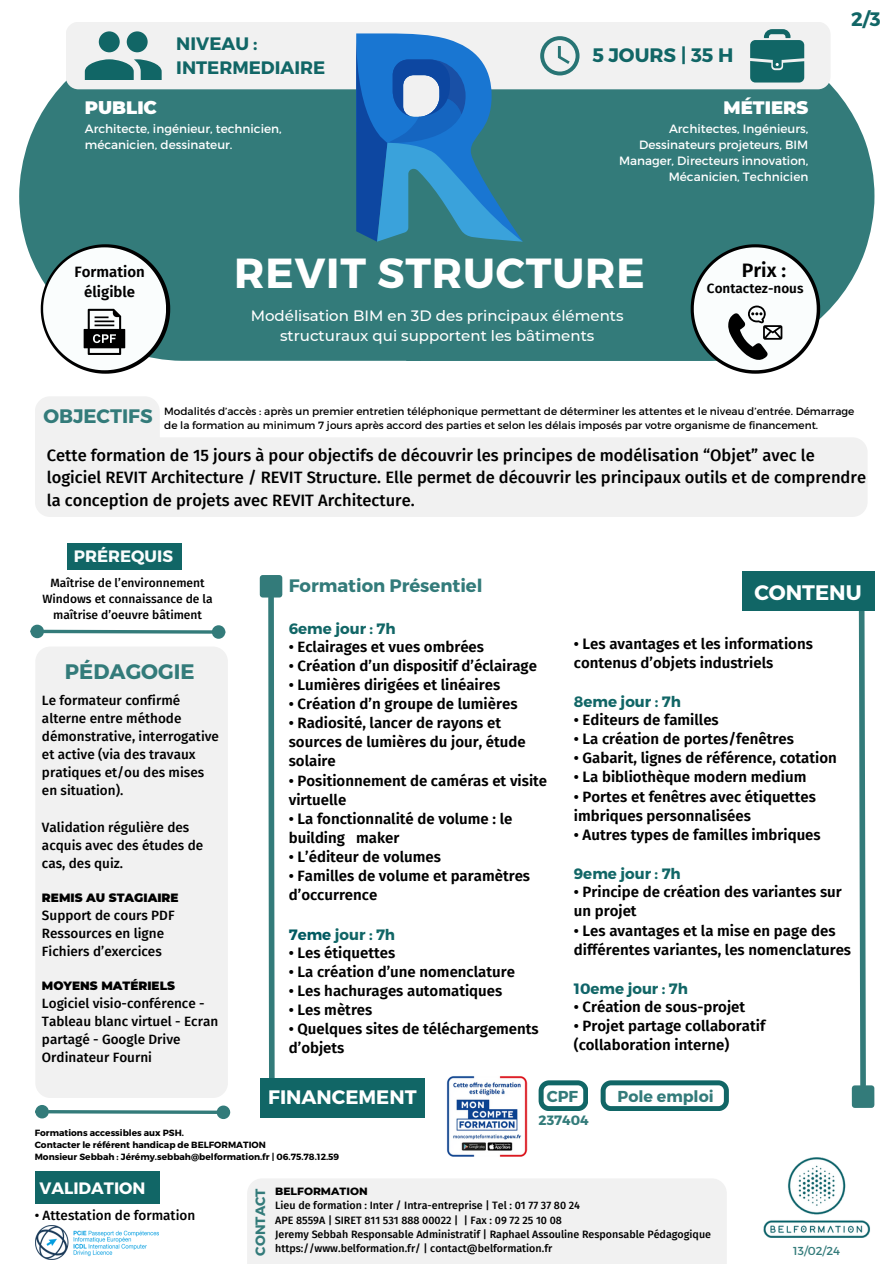
<style>
.page{position:relative;width:894px;height:1264px;background:#fff}
.page>*{position:absolute;margin:0;border:0;box-sizing:border-box;transform-origin:0 0}
.t1{font:700 42px "Montserrat";letter-spacing:.02em;color:#fff}
.t2{font:700 21px "Montserrat";color:#337b7a}
.t3{font:700 21px "Montserrat";color:#fff}
.t4{font:700 19.5px "Montserrat";color:#166}
.t5{font:700 19.5px "Montserrat";color:#fff}
.t6{font:700 19.5px "Montserrat";color:#337b7a}
.t7{font:600 19.5px "Fira Sans";color:#000}
.t8{font:700 18px/24.8px "Montserrat";color:#166}
.t9{font:700 18px "Montserrat";color:#337b7a}
.t10{font:900 18px "Montserrat";color:#fff}
.t11{font:500 16.5px/22.5px "Fira Sans";color:#000}
.t12{font:700 16.5px "Montserrat";color:#fff}
.t13{font:700 16.5px "Montserrat";color:#fafdfd}
.t14{font:700 15.9px "Montserrat";color:#337b7a}
.t15{font:600 15px/19.2px "Fira Sans";color:#000}
.t16{font:500 15px/20.2px "Montserrat";color:#fff;text-align:center}
.t17{font:700 15px "Montserrat";color:#166}
.t18{font:500 13.5px/18px "Fira Sans";color:#000}
.t19{font:600 13.5px "Fira Sans";color:#000}
.t20{font:700 13.5px "Montserrat";color:#337b7a}
.t21{font:12px/16px "Montserrat";color:#fff}
.t22{font:500 12px/16px "Fira Sans";color:#000;text-align:center}
.t23{font:900 12px "Montserrat";color:#000}
.t24{font:11.55px "Montserrat";color:#337b7a}
.t25{font:500 10.65px/14.2px "Fira Sans";color:#000}
.t26{font:800 10.65px "Montserrat";color:#000}
.t27{font:10.5px/14px "Montserrat";color:#000}
.t28{font:700 9px/12px "Montserrat";color:#000}
.s1{color:#005960}
.s2{color:#0f646a}
</style>
<div class="page">
<svg style="left:265px;top:597px;width:12px;height:480px"></svg>
<div style="left:262px;top:578px;width:17px;height:16px;background:#337b7a"></div>
<div style="left:260px;top:575px;width:22px;height:22px;border:6px solid #337b7a"></div>
<svg style="left:43px;top:628px;width:170px;height:7px"></svg>
<div style="left:32px;top:626px;width:10px;height:10px;background:#337b7a;border-radius:50%"></div>
<div style="left:30px;top:624px;width:14px;height:14px;border:3px solid #337b7a;border-radius:50%"></div>
<div style="left:213px;top:627px;width:10px;height:10px;background:#337b7a;border-radius:50%"></div>
<div style="left:212px;top:625px;width:13px;height:13px;border:3px solid #337b7a;border-radius:50%"></div>
<svg style="left:48px;top:1110px;width:168px;height:5px"></svg>
<div style="left:37px;top:1106px;width:10px;height:10px;background:#337b7a;border-radius:50%"></div>
<div style="left:35px;top:1104px;width:14px;height:14px;border:3px solid #337b7a;border-radius:50%"></div>
<div style="left:218px;top:1107px;width:10px;height:10px;background:#337b7a;border-radius:50%"></div>
<div style="left:216px;top:1105px;width:14px;height:14px;border:3px solid #337b7a;border-radius:50%"></div>
<svg style="left:858px;top:611px;width:8px;height:474px"></svg>
<div style="left:854px;top:1088px;width:17px;height:17px;background:#337b7a"></div>
<div style="left:851px;top:1085px;width:23px;height:22px;border:6px solid #337b7a"></div>
<div style="left:19px;top:80px;width:387px;height:281px;background:#337b7a"></div>
<div style="left:406px;top:80px;width:468px;height:281px;background:#337b7a"></div>
<div style="left:66px;top:22px;width:764px;height:67px;background:#f1f1f1;border-radius:13px"></div>
<svg style="left:41px;top:244px;width:129px;height:130px"></svg>
<svg style="left:85px;top:31px;width:76px;height:49px"></svg>
<svg style="left:750px;top:29px;width:53px;height:53px"></svg>
<div style="left:742px;top:571px;width:132px;height:40px;background:#166"></div>
<div style="left:260px;top:1077px;width:164px;height:40px;background:#166"></div>
<div style="left:35px;top:646px;width:193px;height:451px;background:#f1f1f1;border-radius:15px"></div>
<div style="left:35px;top:396px;width:125px;height:121px;background:#f1f1f1;border-radius:15px"></div>
<div style="left:116px;top:437px;width:751px;height:80px;background:#f1f1f1;border-radius:15px"></div>
<div style="left:67px;top:543px;width:114px;height:27px;background:#166"></div>
<svg style="left:356px;top:33px;width:166px;height:209px;background:#3b84ba"></svg>
<svg style="left:540px;top:36px;width:39px;height:39px"></svg>
<div style="left:35px;top:1171px;width:124px;height:32px;background:#166"></div>
<svg style="left:600px;top:1080px;width:128px;height:31px"></svg>
<svg style="left:538px;top:1080px;width:50px;height:31px"></svg>
<img style="left:446px;top:1076px;width:82px;height:81px">
<img style="left:763px;top:1157px;width:107px;height:81px">
<svg style="left:690px;top:244px;width:129px;height:130px"></svg>
<div style="left:247px;top:1179px;width:479px;height:84px;background:#f1f1f1"></div>
<img style="left:35px;top:1225px;width:123px;height:33px">
<p class="t8" style="left:176px;top:30px;width:150px">NIVEAU :<br>INTERMEDIAIRE</p>
<p class="t10" style="left:85px;top:96px;width:74px">PUBLIC</p>
<p class="t21" style="left:85px;top:120px;width:198px">Architecte, ingénieur, technicien, mécanicien, dessinateur.</p>
<h3 class="t4" style="left:592px;top:43px;width:142px">5 JOURS | 35 H</h3>
<p class="t10" style="left:723px;top:96px;width:86px">MÉTIERS</p>
<p class="t21" style="left:619px;top:120px;width:191px;text-align:right">Architectes, Ingénieurs,<br>Dessinateurs projeteurs, BIM<br>Manager, Directeurs innovation,<br>Mécanicien, Technicien</p>
<p class="t15" style="left:74px;top:262px;width:72px;line-height:20.2px;text-align:center">Formation éligible</p>
<h1 class="t1" style="left:234px;top:246px;width:412px">REVIT STRUCTURE</h1>
<p class="t16" style="left:251px;top:305px;width:374px">Modélisation BIM en 3D des principaux éléments structuraux qui supportent les bâtiments</p>
<h3 class="t7" style="left:741px;top:258px;width:46px">Prix :</h3>
<p class="t19" style="left:706px;top:281px;width:98px">Contactez-nous</p>
<h3 class="t4" style="left:851px;top:7px;width:31px">2/3</h3>
<h3 class="t6" style="left:43px;top:404px;width:111px">OBJECTIFS</h3>
<p class="t27" style="left:164px;top:403px;width:691px">Modalités d’accès : après un premier entretien téléphonique permettant de déterminer les attentes et le niveau d’entrée. Démarrage de la formation au minimum 7 jours après accord des parties et selon les délais imposés par votre organisme de financement.</p>
<p class="t11" style="left:47px;top:444px;width:820px">Cette formation de 15 jours à pour objectifs de découvrir les principes de modélisation “Objet” avec le logiciel REVIT Architecture / REVIT Structure. Elle permet de découvrir les principaux outils et de comprendre la conception de projets avec REVIT Architecture.</p>
<p class="t13" style="left:74px;top:545px;width:101px">PRÉREQUIS</p>
<p class="t22" style="left:43px;top:574px;width:171px">Maîtrise de l’environnement<br>Windows et connaissance de la maîtrise d’oeuvre bâtiment</p>
<h2 class="t2" style="left:65px;top:658px;width:131px">PÉDAGOGIE</h2>
<p class="t18" style="left:42px;top:692px;width:178px">Le formateur confirmé alterne entre méthode démonstrative, interrogative et active (via des travaux pratiques et/ou des mises en situation).</p>
<p class="t18" style="left:42px;top:818px;width:163px">Validation régulière des acquis avec des études de cas, des quiz.</p>
<p class="t23" style="left:42px;top:889px;width:138px">REMIS AU STAGIAIRE</p>
<p class="t18" style="left:42px;top:906px;width:134px">Support de cours PDF<br>Ressources en ligne<br>Fichiers d’exercices</p>
<p class="t23" style="left:42px;top:977px;width:134px">MOYENS MATÉRIELS</p>
<p class="t18" style="left:42px;top:994px;width:178px">Logiciel visio-conférence -<br>Tableau blanc virtuel - Ecran partagé - Google Drive<br>Ordinateur Fourni</p>
<p class="t9" style="left:289px;top:574px;width:195px">Formation Présentiel</p>
<p class="t17" style="left:289px;top:618px;width:108px">6eme jour : 7h</p>
<p class="t15" style="left:289px;top:637px;width:197px">• Eclairages et vues ombrées</p>
<p class="t15" style="left:289px;top:656px;width:250px">• Création d’un dispositif d’éclairage</p>
<p class="t15" style="left:289px;top:675px;width:213px">• Lumières dirigées et linéaires</p>
<p class="t15" style="left:289px;top:694px;width:230px">• Création d’n groupe de lumières</p>
<p class="t15" style="left:289px;top:713px;width:238px">• Radiosité, lancer de rayons et sources de lumières du jour, étude solaire</p>
<p class="t15" style="left:289px;top:771px;width:260px">• Positionnement de caméras et visite virtuelle</p>
<p class="t15" style="left:289px;top:809px;width:225px">• La fonctionnalité de volume : le building maker</p>
<p class="t15" style="left:289px;top:847px;width:154px">• L’éditeur de volumes</p>
<p class="t15" style="left:289px;top:866px;width:243px">• Familles de volume et paramètres d’occurrence</p>
<p class="t17" style="left:289px;top:924px;width:108px"><span class="s1">7eme</span> jour : 7h</p>
<p class="t15" style="left:289px;top:943px;width:108px">• Les étiquettes</p>
<p class="t15" style="left:289px;top:962px;width:228px">• La création d’une nomenclature</p>
<p class="t15" style="left:289px;top:981px;width:215px">• Les hachurages automatiques</p>
<p class="t15" style="left:289px;top:1000px;width:85px">• Les mètres</p>
<p class="t15" style="left:289px;top:1019px;width:251px">• Quelques sites de téléchargements d’objets</p>
<h2 class="t3" style="left:754px;top:578px;width:109px">CONTENU</h2>
<p class="t15" style="left:573px;top:634px;width:240px">• Les avantages et les informations contenus d’objets industriels</p>
<p class="t17" style="left:573px;top:692px;width:109px">8eme jour : 7h</p>
<p class="t15" style="left:573px;top:710px;width:146px">• Editeurs de familles</p>
<p class="t15" style="left:573px;top:729px;width:221px">• La création de portes/fenêtres</p>
<p class="t15" style="left:573px;top:748px;width:264px">• Gabarit, lignes de référence, cotation</p>
<p class="t15" style="left:573px;top:767px;width:234px">• La bibliothèque modern medium</p>
<p class="t15" style="left:573px;top:787px;width:243px">• Portes et fenêtres avec étiquettes imbriques personnalisées</p>
<p class="t15" style="left:573px;top:825px;width:248px">• Autres types de familles imbriques</p>
<p class="t17" style="left:573px;top:864px;width:108px">9eme jour : 7h</p>
<p class="t15" style="left:573px;top:882px;width:269px">• Principe de création des variantes sur un projet</p>
<p class="t15" style="left:573px;top:920px;width:279px">• Les avantages et la mise en page des différentes variantes, les nomenclatures</p>
<p class="t17" style="left:573px;top:979px;width:116px"><span class="s2">10</span>eme jour : 7h</p>
<p class="t15" style="left:573px;top:997px;width:173px">• Création de sous-projet</p>
<p class="t15" style="left:573px;top:1016px;width:193px">• Projet partage collaboratif (collaboration interne)</p>
<h3 class="t5" style="left:268px;top:1084px;width:150px">FINANCEMENT</h3>
<p class="t14" style="left:546px;top:1085px;width:33px">CPF</p>
<p class="t14" style="left:617px;top:1085px;width:97px">Pole emploi</p>
<p class="t20" style="left:538px;top:1111px;width:52px">237404</p>
<p class="t28" style="left:35px;top:1126px;width:306px">Formations accessibles aux PSH.<br>Contacter le référent handicap de BELFORMATION<br>Monsieur Sebbah : Jérémy.sebbah@belformation.fr | 06.75.78.12.59</p>
<p class="t12" style="left:39px;top:1177px;width:108px">VALIDATION</p>
<p class="t18" style="left:35px;top:1206px;width:162px">• Attestation de formation</p>
<p class="t20" style="left:251px;top:1255px;width:69px;rotate:-90deg">CONTACT</p>
<p class="t26" style="left:275px;top:1184px;width:94px">BELFORMATION</p>
<p class="t25" style="left:275px;top:1198px;width:437px">Lieu de formation : Inter / Intra-entreprise | Tel : 01 77 37 80 24<br>APE 8559A | SIRET 811 531 888 00022 | | Fax : 09 72 25 10 08<br>Jeremy Sebbah Responsable Administratif | Raphael Assouline Responsable Pédagogique https://www.belformation.fr/ | contact@belformation.fr</p>
<p class="t24" style="left:793px;top:1243px;width:48px">13/02/24</p>
</div>
